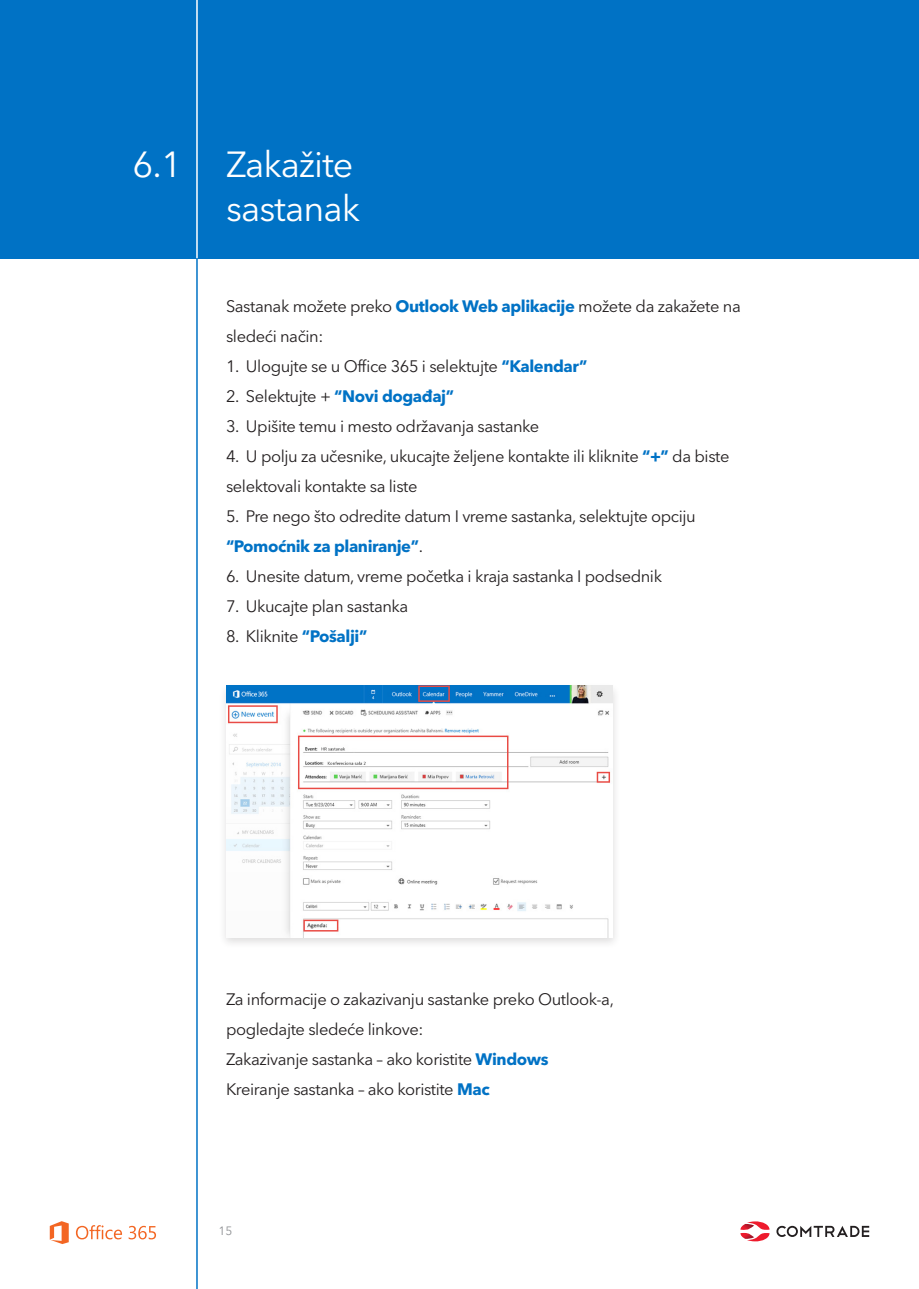
<style>
.page{position:relative;width:919px;height:1289px;background:#fff}
.page>*{position:absolute;margin:0;border:0;box-sizing:border-box;transform-origin:0 0}
.t1{font:36px/43.2px "Avenir Next LT Pro";letter-spacing:-.025em;color:#fff}
.t2{font:16.5px/30px "Avenir Next LT Pro";letter-spacing:-.025em;color:#231f20}
.t3{font:12px "Avenir Next LT Pro";color:#8f9194}
.s1{font-weight:700;color:#0072c5}
</style>
<div class="page">
<svg style="left:50px;top:1221px;width:19px;height:22px"></svg>
<svg style="left:76px;top:1225px;width:46px;height:14px"></svg>
<svg style="left:129px;top:1225px;width:27px;height:14px"></svg>
<svg style="left:776px;top:1225px;width:93px;height:11px"></svg>
<svg style="left:740px;top:1221px;width:29px;height:20px"></svg>
<div style="left:0;top:0;width:918px;height:258px;background:#0072c5"></div>
<hr style="left:196px;top:0;width:2px;height:1288px;background:#0072c5">
<hr style="left:196px;top:0;width:2px;height:258px;background:#fff">
<div style="left:218px;top:682px;width:403px;height:267px;background:#231f20;opacity:.15"></div>
<img style="left:226px;top:686px;width:386px;height:251px">
<h1 class="t1" style="left:133px;top:143px;width:51px">6.1</h1>
<h1 class="t1" style="left:226px;top:143px;width:136px">Zakažite sastanak</h1>
<p class="t2" style="left:226px;top:291px;width:516px">Sastanak možete preko <span class="s1">Outlook Web aplikacije</span> možete da zakažete na sledeći način:</p>
<p class="t2" style="left:226px;top:351px;width:363px">1. Ulogujte se u Office 365 i selektujte <span class="s1">“Kalendar”</span></p>
<p class="t2" style="left:226px;top:381px;width:230px">2. Selektujte + <span class="s1">“Novi događaj”</span></p>
<p class="t2" style="left:226px;top:411px;width:315px">3. Upišite temu i mesto održavanja sastanke</p>
<p class="t2" style="left:226px;top:441px;width:505px">4. U polju za učesnike, ukucajte željene kontakte ili kliknite <span class="s1">“+”</span> da biste selektovali kontakte sa liste</p>
<p class="t2" style="left:226px;top:501px;width:471px">5. Pre nego što odredite datum I vreme sastanka, selektujte opciju <span class="s1">“Pomoćnik za planiranje”</span>.</p>
<p class="t2" style="left:226px;top:561px;width:437px">6. Unesite datum, vreme početka i kraja sastanka I podsednik</p>
<p class="t2" style="left:226px;top:591px;width:184px">7. Ukucajte plan sastanka</p>
<p class="t2" style="left:226px;top:621px;width:143px">8. Kliknite <span class="s1">“Pošalji”</span></p>
<p class="t2" style="left:226px;top:983px;width:389px">Za informacije o zakazivanju sastanke preko Outlook-a, pogledajte sledeće linkove:<br>Zakazivanje sastanka – ako koristite <span class="s1">Windows </span>Kreiranje sastanka – ako koristite <span class="s1">Mac</span></p>
<p class="t3" style="left:218px;top:1223px;width:15px">15</p>
</div>
